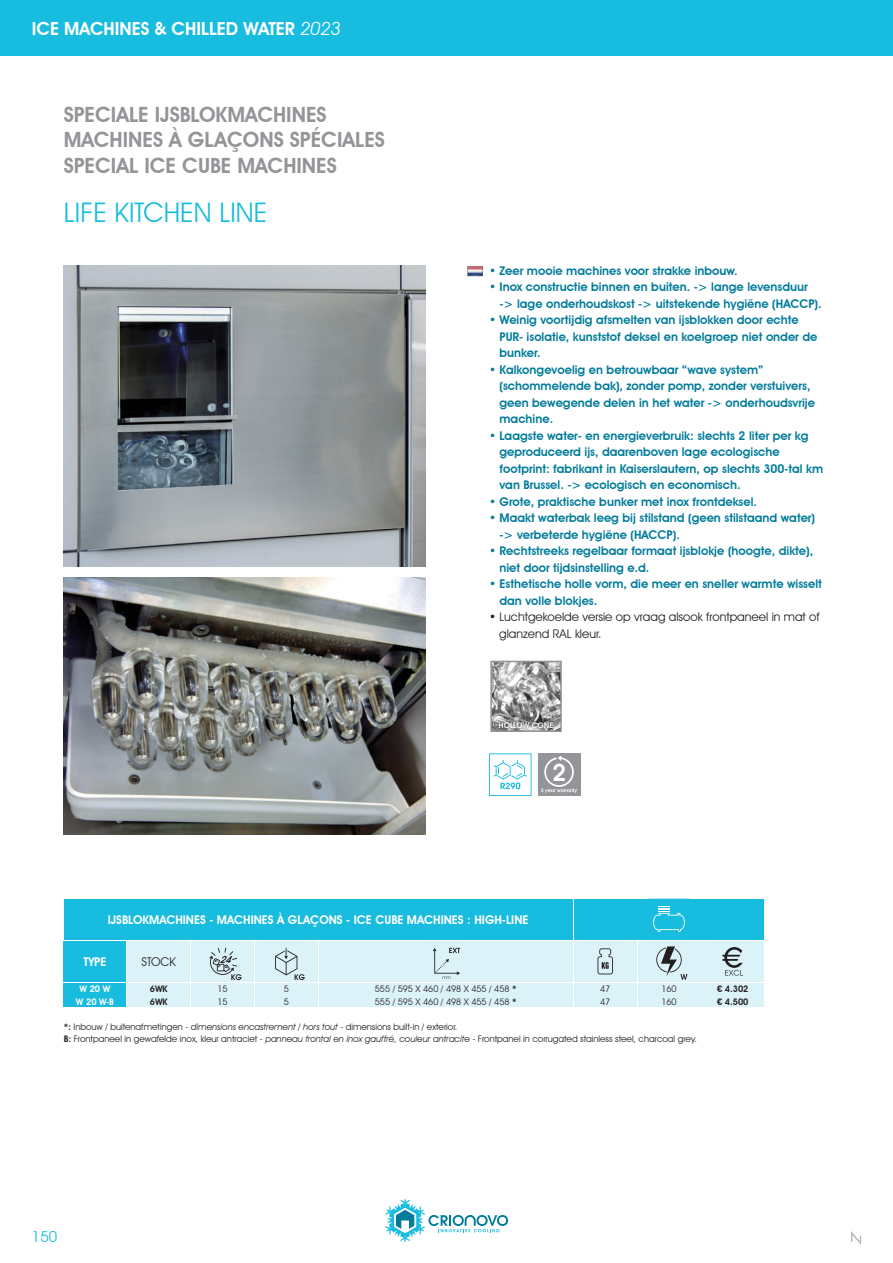
<style>
.page{position:relative;width:893px;height:1263px;background:#fff}
.page>*{position:absolute;margin:0;border:0;box-sizing:border-box;transform-origin:0 0}
.t1{font:27px "Avant Garde IT Cby BT";color:#18bcde}
.t2{font:600 23.25px "Avant Garde";color:#fff}
.t3{font:600 21px/25.2px "Avant Garde IT Cby BT";color:#939598}
.t4{font:600 18px "Avant Garde IT Cby BT";color:#fff}
.t5{font:15px "Avant Garde IT Cby BT";color:#18bcde}
.t6{font:600 12px/16.5px "Avant Garde IT Cby BT";color:#027c9b}
.t7{font:12px/16.5px "Avant Garde IT Cby BT";color:#231f20}
.t8{font:600 12px "Avant Garde IT Cby BT";color:#fff}
.t9{font:9px/12.6px "Avant Garde IT Cby BT";color:#231f20}
.t10{font:600 9px/12.6px "Avant Garde IT Cby BT";color:#231f20}
.t11{font:600 9px/12.6px "Avant Garde IT Cby BT";color:#fff;text-align:center}
.t12{font:600 7.5px "Avant Garde";color:#fff}
.s1{font-weight:400;font-style:italic}
.s2{font-weight:600}
.s3{font-style:italic}
</style>
<div class="page">
<svg style="left:385px;top:1199px;width:123px;height:43px"></svg>
<svg style="left:851px;top:1231px;width:10px;height:14px"></svg>
<div style="left:0;top:0;width:893px;height:55px;background:#18bcde"></div>
<div style="left:64px;top:941px;width:62px;height:41px;background:#18bcde"></div>
<div style="left:319px;top:941px;width:254px;height:41px;background:#dcf2f9"></div>
<div style="left:574px;top:941px;width:62px;height:41px;background:#dcf2f9"></div>
<div style="left:638px;top:941px;width:62px;height:41px;background:#dcf2f9"></div>
<div style="left:255px;top:941px;width:62px;height:41px;background:#dcf2f9"></div>
<div style="left:191px;top:941px;width:63px;height:41px;background:#dcf2f9"></div>
<div style="left:702px;top:941px;width:62px;height:41px;background:#dcf2f9"></div>
<div style="left:128px;top:941px;width:62px;height:41px;background:#dcf2f9"></div>
<div style="left:64px;top:983px;width:62px;height:11px;background:#18bcde"></div>
<div style="left:64px;top:996px;width:62px;height:11px;background:#18bcde"></div>
<div style="left:128px;top:983px;width:62px;height:11px;background:#dcf2f9"></div>
<div style="left:128px;top:996px;width:62px;height:11px;background:#dcf2f9"></div>
<div style="left:574px;top:983px;width:62px;height:11px;background:#dcf2f9"></div>
<div style="left:574px;top:996px;width:62px;height:11px;background:#dcf2f9"></div>
<div style="left:638px;top:983px;width:62px;height:11px;background:#dcf2f9"></div>
<div style="left:638px;top:996px;width:62px;height:11px;background:#dcf2f9"></div>
<div style="left:255px;top:983px;width:62px;height:11px;background:#dcf2f9"></div>
<div style="left:255px;top:996px;width:62px;height:11px;background:#dcf2f9"></div>
<div style="left:191px;top:983px;width:63px;height:11px;background:#dcf2f9"></div>
<div style="left:191px;top:996px;width:63px;height:11px;background:#dcf2f9"></div>
<div style="left:702px;top:983px;width:62px;height:11px;background:#dcf2f9"></div>
<div style="left:702px;top:996px;width:62px;height:11px;background:#dcf2f9"></div>
<div style="left:319px;top:983px;width:254px;height:11px;background:#dcf2f9"></div>
<div style="left:319px;top:996px;width:254px;height:11px;background:#dcf2f9"></div>
<svg style="left:209px;top:947px;width:33px;height:34px"></svg>
<svg style="left:597px;top:948px;width:16px;height:27px"></svg>
<svg style="left:275px;top:947px;width:30px;height:33px"></svg>
<svg style="left:722px;top:947px;width:22px;height:29px"></svg>
<svg style="left:433px;top:947px;width:28px;height:32px"></svg>
<div style="left:64px;top:899px;width:509px;height:40px;background:#18bcde"></div>
<div style="left:574px;top:899px;width:190px;height:40px;background:#18bcde"></div>
<svg style="left:649px;top:906px;width:40px;height:74px"></svg>
<img style="left:468px;top:265px;width:15px;height:12px">
<img style="left:64px;top:265px;width:361px;height:301px">
<img style="left:64px;top:577px;width:361px;height:258px">
<svg style="left:489px;top:753px;width:42px;height:43px"></svg>
<div style="left:538px;top:753px;width:42px;height:43px;background:#939598"></div>
<svg style="left:541px;top:755px;width:36px;height:38px"></svg>
<svg style="left:490px;top:661px;width:72px;height:71px;background:#ababab"></svg>
<img style="left:494px;top:717px;width:64px;height:15px">
<h3 class="t4" style="left:32px;top:21px;width:311px">ICE MACHINES &amp; CHILLED WATER <span class="s1">2023</span></h3>
<h3 class="t3" style="left:64px;top:104px;width:323px">SPECIALE IJSBLOKMACHINES<br>MACHINES À GLAÇONS SPÉCIALES<br>SPECIAL ICE CUBE MACHINES</h3>
<h1 class="t1" style="left:64px;top:203px;width:205px">LIFE KITCHEN LINE</h1>
<p class="t6" style="left:489px;top:262px;width:250px">• Zeer mooie machines voor strakke inbouw.</p>
<p class="t6" style="left:499px;top:279px;width:324px;text-indent:-10px">• Inox constructie binnen en buiten. -&gt; lange levensduur -&gt; lage onderhoudskost -&gt; uitstekende hygiëne (HACCP).</p>
<p class="t6" style="left:499px;top:312px;width:319px;text-indent:-10px">• Weinig voortijdig afsmelten van ijsblokken door echte<br>PUR- isolatie, kunststof deksel en koelgroep niet onder de bunker.</p>
<p class="t6" style="left:499px;top:361px;width:317px;text-indent:-10px">• Kalkongevoelig en betrouwbaar “wave system” (schommelende bak), zonder pomp, zonder verstuivers, geen bewegende delen in het water -&gt; onderhoudsvrije machine.</p>
<p class="t6" style="left:499px;top:427px;width:325px;text-indent:-10px">• Laagste water- en energieverbruik: slechts 2 liter per kg geproduceerd ijs, daarenboven lage ecologische footprint: fabrikant in Kaiserslautern, op slechts 300-tal km van Brussel. -&gt; ecologisch en economisch.</p>
<p class="t6" style="left:489px;top:493px;width:270px">• Grote, praktische bunker met inox frontdeksel.</p>
<p class="t6" style="left:499px;top:510px;width:317px;text-indent:-10px">• Maakt waterbak leeg bij stilstand (geen stilstaand water) -&gt; verbeterde hygiëne (HACCP).</p>
<p class="t6" style="left:499px;top:543px;width:315px;text-indent:-10px">• Rechtstreeks regelbaar formaat ijsblokje (hoogte, dikte), niet door tijdsinstelling e.d.</p>
<p class="t6" style="left:499px;top:576px;width:324px;text-indent:-10px">• Esthetische holle vorm, die meer en sneller warmte wisselt dan volle blokjes.</p>
<p class="t7" style="left:499px;top:609px;width:322px;text-indent:-10px">• Luchtgekoelde versie op vraag alsook frontpaneel in mat of glanzend RAL kleur.</p>
<p class="t12" style="left:499px;top:721px;width:56px">HOLLOW CONE</p>
<h2 class="t2" style="left:553px;top:759px;width:14px">2</h2>
<p class="t8" style="left:108px;top:914px;width:422px">IJSBLOKMACHINES - MACHINES À GLAÇONS - ICE CUBE MACHINES : HIGH-LINE</p>
<p class="t8" style="left:83px;top:957px;width:25px">TYPE</p>
<p class="t7" style="left:141px;top:954px;width:36px">STOCK</p>
<p class="t11" style="left:76px;top:983px;width:40px">W 20 W<br>W 20 W-B</p>
<p class="t10" style="left:150px;top:983px;width:19px">6WK<br>6WK</p>
<p class="t9" style="left:600px;top:983px;width:12px">47<br>47</p>
<p class="t9" style="left:661px;top:983px;width:17px">160<br>160</p>
<p class="t9" style="left:375px;top:983px;width:143px">555 / 595 X 460 / 498 X 455 / 458 <span class="s2">*<br></span>555 / 595 X 460 / 498 X 455 / 458 <span class="s2">*</span></p>
<p class="t9" style="left:217px;top:983px;width:12px">15<br>15</p>
<p class="t10" style="left:717px;top:983px;width:33px">€ 4.302 € 4.500</p>
<p class="t9" style="left:284px;top:983px;width:7px">5<br>5</p>
<p class="t9" style="left:64px;top:1021px;width:635px"><span class="s2">*:</span> Inbouw / buitenafmetingen - <span class="s3">dimensions encastrement / hors tout</span> - dimensions built-in / exterior.<br><span class="s2">B:</span> Frontpaneel in gewafelde inox, kleur antraciet - <span class="s3">panneau frontal en inox gauffré, couleur antracite</span> - Frontpanel in corrugated stainless steel, charcoal grey.</p>
<p class="t5" style="left:32px;top:1231px;width:27px">150</p>
</div>
